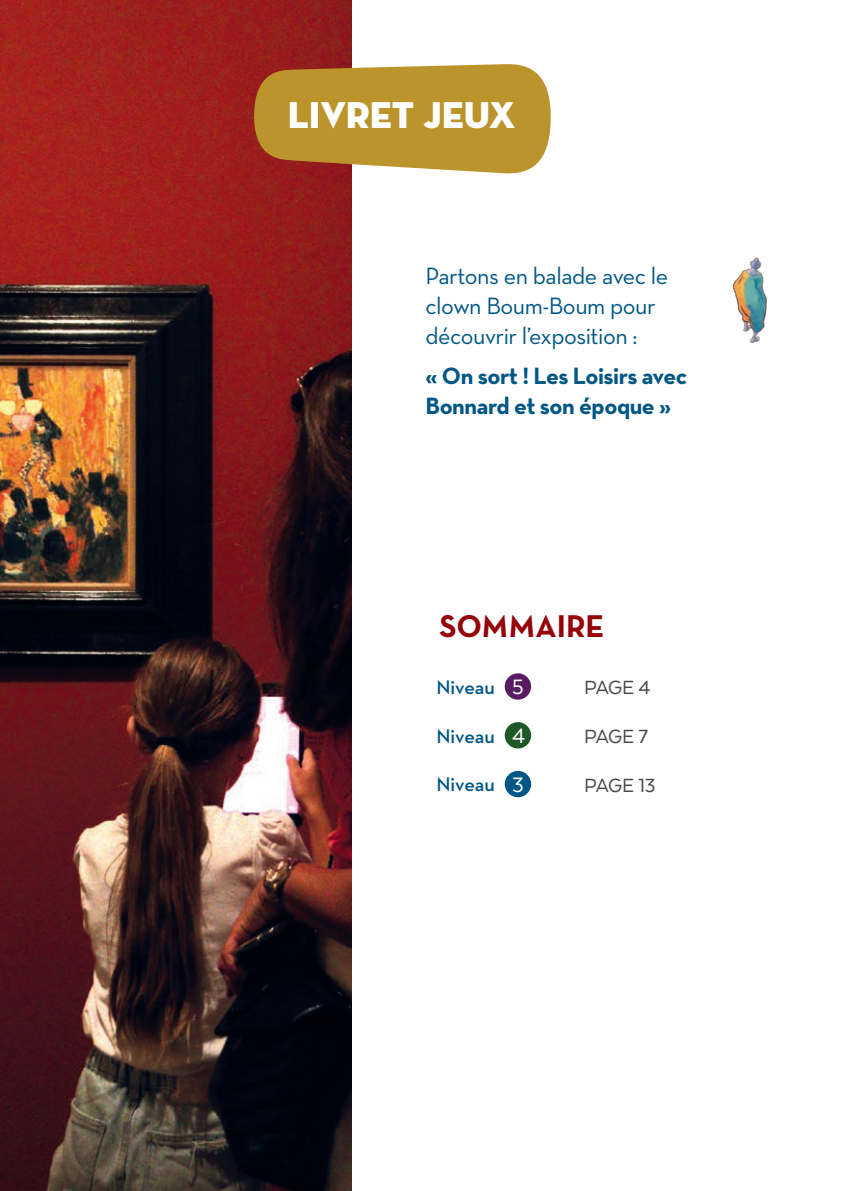
<style>
.page{position:relative;width:851px;height:1191px;background:#fff}
.page>*{position:absolute;margin:0;border:0;box-sizing:border-box;transform-origin:0 0}
.t1{font:38px "Neutraface Display Titling";color:#fff}
.t2{font:32px "Neutraface Text Bold Alt";color:#940408}
.t3{font:24px/30px "Neutraface Text";letter-spacing:-.02em;color:#005685}
.t4{font:700 24px/30px "Neutraface Text";letter-spacing:-.02em;color:#005685}
.t5{font:24px "Texta";color:#fff}
.t6{font:22px "Texta";letter-spacing:-.03em;color:#4a4846}
.t7{font:600 20px "Neutraface Text";letter-spacing:-.005em;color:#005685}
</style>
<div class="page">
<img style="left:0;top:0;width:351px;height:1191px">
<svg style="left:253px;top:64px;width:298px;height:111px;background:#bc9237"></svg>
<div style="left:504px;top:722px;width:27px;height:26px;background:#1e5826;border-radius:50%"></div>
<div style="left:504px;top:771px;width:27px;height:26px;background:#005685;border-radius:50%"></div>
<div style="left:504px;top:673px;width:27px;height:26px;background:#591c63;border-radius:50%"></div>
<img style="left:733px;top:257px;width:34px;height:86px">
<p class="t1" style="left:288px;top:91px;width:229px">LIVRET JEUX</p>
<p class="t3" style="left:425px;top:260px;width:244px">Partons en balade avec le clown Boum-Boum pour découvrir l’exposition :</p>
<p class="t4" style="left:425px;top:360px;width:263px">« On sort ! Les Loisirs avec<br>Bonnard et son époque »</p>
<p class="t2" style="left:439px;top:605px;width:167px">SOMMAIRE</p>
<p class="t7" style="left:436px;top:674px;width:60px">Niveau</p>
<p class="t7" style="left:436px;top:724px;width:60px">Niveau</p>
<p class="t7" style="left:436px;top:771px;width:60px">Niveau</p>
<p class="t5" style="left:512px;top:675px;width:13px">5</p>
<p class="t6" style="left:584px;top:676px;width:68px">PAGE 4</p>
<p class="t5" style="left:512px;top:723px;width:15px">4</p>
<p class="t6" style="left:584px;top:725px;width:65px">PAGE 7</p>
<p class="t5" style="left:512px;top:772px;width:13px">3</p>
<p class="t6" style="left:584px;top:774px;width:73px">PAGE 13</p>
</div>
